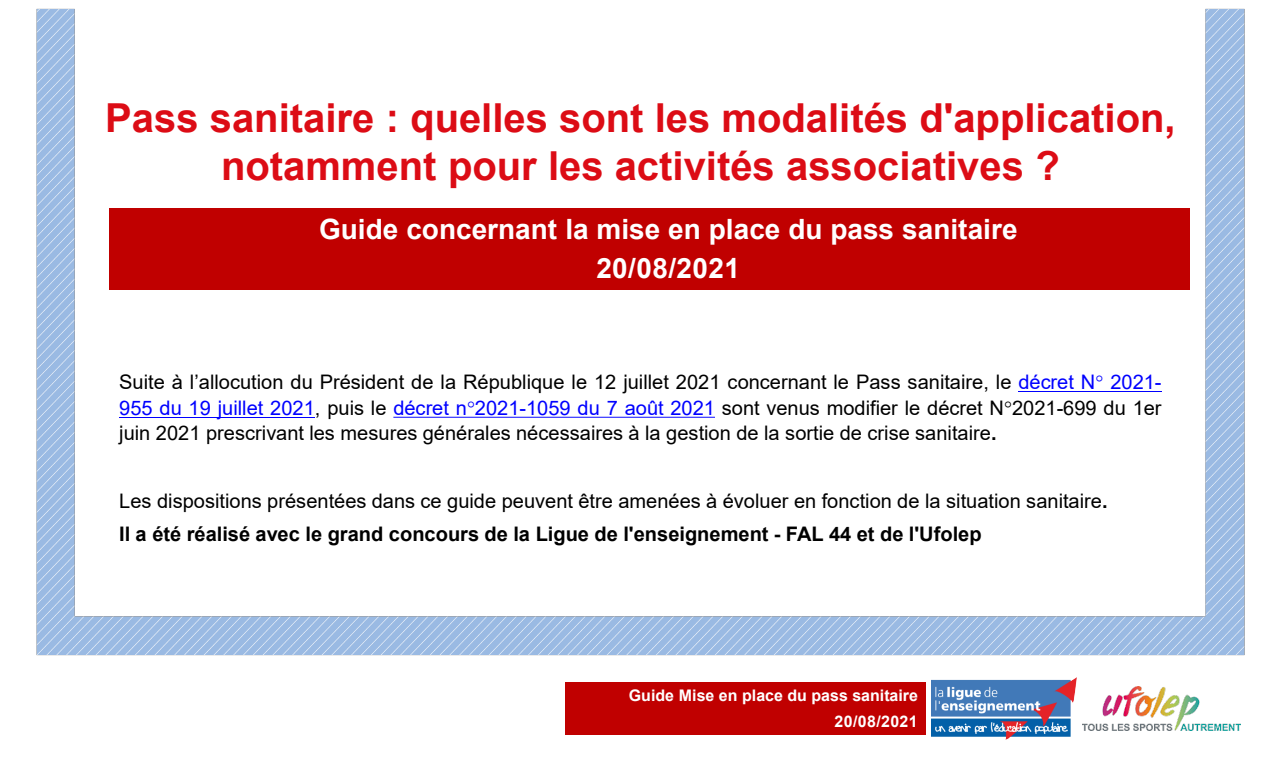
<style>
.page{position:relative;width:1281px;height:768px;background:#fff}
.page>*{position:absolute;margin:0;border:0;box-sizing:border-box;transform-origin:0 0}
.t1{font:700 40px/48px "Arial";color:#dc0c15;text-align:center}
.t2{font:700 28px "Arial";color:#fff}
.t3{font:20px/25.7px "Arial";color:#000;text-align:justify}
.t4{font:700 20px "Arial";color:#000}
.t5{font:700 16px "Arial";color:#fff}
.s1{color:#00f}
.s2{font-family:"Times New Roman";color:#00f}
.s3{font-family:"Times New Roman"}
.s4{font-weight:700}
</style>
<div class="page">
<img style="left:36px;top:8px;width:1209px;height:727px">
<hr style="left:1018px;top:391px;width:143px;height:1px;background:#00f">
<hr style="left:119px;top:417px;width:196px;height:1px;background:#00f">
<svg style="left:393px;top:417px;width:321px;height:1px"></svg>
<div style="left:109px;top:208px;width:1080px;height:81px;background:#c00000"></div>
<img style="left:931px;top:677px;width:145px;height:63px">
<div style="left:565px;top:682px;width:360px;height:52px;background:#c00000"></div>
<img style="left:1082px;top:687px;width:158px;height:43px">
<p class="t1" style="left:105px;top:95px;width:1071px">Pass sanitaire : quelles sont les modalités d'application, notamment pour les activités associatives ?</p>
<p class="t2" style="left:319px;top:209px;width:699px">Guide concernant la mise en place du pass sanitaire</p>
<p class="t2" style="left:596px;top:249px;width:145px">20/08/2021</p>
<p class="t3" style="left:119px;top:369px;width:1043px">Suite à l’allocution du Président de la République le 12 juillet 2021 concernant le Pass sanitaire, le <span class="s1">décret N</span><span class="s2">°</span> <span class="s1">2021- 955 du 19 juillet 2021</span>, puis le <span class="s1">décret n</span><span class="s2">°</span><span class="s1">2021-1059 du 7 août 2021</span> sont venus modifier le décret N<span class="s3">°</span>2021-699 du 1er juin 2021 prescrivant les mesures générales nécessaires à la gestion de la sortie de crise sanitaire<span class="s4">.</span></p>
<p class="t3" style="left:119px;top:488px;width:989px">Les dispositions présentées dans ce guide peuvent être amenées à évoluer en fonction de la situation sanitaire<span class="s4">.</span></p>
<p class="t4" style="left:119px;top:520px;width:863px">Il a été réalisé avec le grand concours de la Ligue de l'enseignement - FAL 44 et de l'Ufolep</p>
<p class="t5" style="left:628px;top:685px;width:290px">Guide Mise en place du pass sanitaire</p>
<p class="t5" style="left:834px;top:710px;width:85px">20/08/2021</p>
</div>
